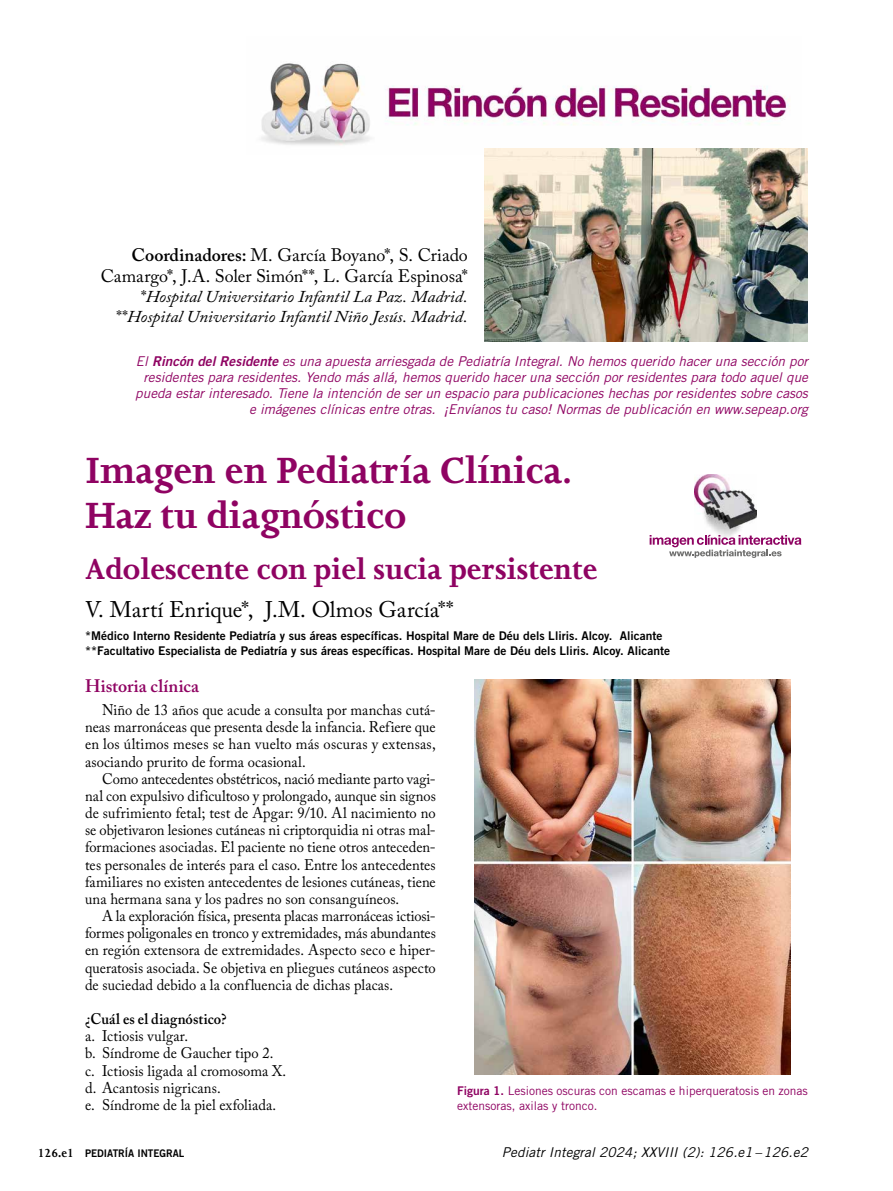
<style>
.page{position:relative;width:893px;height:1191px;background:#fff}
.page>*{position:absolute;margin:0;border:0;box-sizing:border-box;transform-origin:0 0}
.t1{font:700 42px/45px "Joanna MT Std";color:#8f0362}
.t2{font:700 33px "Joanna MT Std";color:#8f0362}
.t3{font:22.5px "Adobe Caslon Pro";color:#000}
.t4{font:18px/21.6px "Adobe Caslon Pro";letter-spacing:-.005em;color:#000;text-align:right}
.t5{font:600 18px "Adobe Caslon Pro";letter-spacing:.005em;color:#8f0362}
.t6{font:italic 16.5px/19.8px "Adobe Caslon Pro";letter-spacing:-.005em;color:#000;text-align:right;scale:1.05 1}
.t7{font:15.3px/17.1px "Adobe Caslon Pro";letter-spacing:.005em;color:#000;text-align:justify;scale:.95 1}
.t8{font:600 15.3px "Adobe Caslon Pro";letter-spacing:.01em;color:#000;scale:.95 1}
.t9{font:italic 13.5px/16.2px "Trade Gothic";color:#8f0362;text-align:right}
.t10{font:italic 13.5px "Trade Gothic";letter-spacing:.01em;color:#000}
.t11{font:12px/15px "Trade Gothic Bold Two";color:#000}
.t12{font:12px/15px "Trade Gothic";color:#8f0362}
.t13{font:10.5px "Trade Gothic Bold Two";color:#000;scale:.95 1}
.s1{font-weight:600}
.s2{font-style:normal}
.s3{font-family:"Trade Gothic Bold Two"}
.s4{font-family:"Joanna MT Std";font-weight:700;font-size:13.5px}
</style>
<div class="page">
<img style="left:261px;top:63px;width:529px;height:91px">
<img style="left:474px;top:679px;width:317px;height:395px">
<img style="left:695px;top:474px;width:61px;height:61px">
<svg style="left:650px;top:535px;width:151px;height:23px"></svg>
<img style="left:485px;top:148px;width:323px;height:193px">
<p class="t4" style="left:101px;top:243px;width:369px"><span class="s1">Coordinadores:</span> M. García Boyano*, S. Criado<br>Camargo*, J.A. Soler Simón**, L. García Espinosa*</p>
<p class="t6" style="left:117px;top:286px;width:336px"><span class="s2">*</span>Hospital Universitario Infantil La Paz. Madrid. <span class="s2">**</span>Hospital Universitario Infantil Niño Jesús. Madrid.</p>
<p class="t9" style="left:135px;top:352px;width:674px">El <span class="s3">Rincón del Residente</span> es una apuesta arriesgada de Pediatría Integral. No hemos querido hacer una sección por residentes para residentes. Yendo más allá, hemos querido hacer una sección por residentes para todo aquel que pueda estar interesado. Tiene la intención de ser un espacio para publicaciones hechas por residentes sobre casos e imágenes clínicas entre otras. ¡Envíanos tu caso! Normas de publicación en www.sepeap.org</p>
<h1 class="t1" style="left:85px;top:448px;width:489px">Imagen en Pediatría Clínica<span class="s1">.<br></span>Haz tu diagnóstico</h1>
<h2 class="t2" style="left:85px;top:551px;width:514px">Adolescente con piel sucia persistente</h2>
<h3 class="t3" style="left:85px;top:596px;width:370px">V. Martí Enrique*, J.M. Olmos García**</h3>
<p class="t11" style="left:85px;top:628px;width:586px">*Médico Interno Residente Pediatría y sus áreas específicas. Hospital Mare de Déu dels Lliris. Alcoy. Alicante **Facultativo Especialista de Pediatría y sus áreas específicas. Hospital Mare de Déu dels Lliris. Alcoy. Alicante</p>
<p class="t5" style="left:85px;top:675px;width:116px">Historia clínica</p>
<p class="t7" style="left:85px;top:701px;width:371px;text-indent:17px">Niño de 13 años que acude a consulta por manchas cutá&shy;neas marronáceas que presenta desde la infancia. Refiere que en los últimos meses se han vuelto más oscuras y extensas, asociando prurito de forma ocasional.</p>
<p class="t7" style="left:85px;top:770px;width:371px;text-indent:17px">Como antecedentes obstétricos, nació mediante parto vagi&shy;nal con expulsivo dificultoso y prolongado, aunque sin signos de sufrimiento fetal; test de Apgar: 9/10. Al nacimiento no se objetivaron lesiones cutáneas ni criptorquidia ni otras mal&shy;formaciones asociadas. El paciente no tiene otros anteceden&shy;tes personales de interés para el caso. Entre los antecedentes familiares no existen antecedentes de lesiones cutáneas, tiene una hermana sana y los padres no son consanguíneos.</p>
<p class="t7" style="left:85px;top:907px;width:371px;text-indent:17px">A la exploración física, presenta placas marronáceas ictiosi&shy;formes poligonales en tronco y extremidades, más abundantes en región extensora de extremidades. Aspecto seco e hiper&shy;queratosis asociada. Se objetiva en pliegues cutáneos aspecto de suciedad debido a la confluencia de dichas placas.</p>
<p class="t8" style="left:85px;top:1009px;width:151px">¿Cuál es el diagnóstico?</p>
<p class="t7" style="left:85px;top:1027px;width:213px;text-align:left">a. Ictiosis vulgar.<br>b. Síndrome de Gaucher tipo 2. c. Ictiosis ligada al cromosoma X. d. Acantosis nigricans.<br>e. Síndrome de la piel exfoliada.</p>
<p class="t12" style="left:457px;top:1083px;width:352px"><span class="s3">Figura 1.</span> Lesiones oscuras con escamas e hiperqueratosis en zonas extensoras, axilas y tronco.</p>
<p class="t13" style="left:38px;top:1146px;width:156px"><span class="s4">126.e1</span> PEDIATRÍA INTEGRAL</p>
<p class="t10" style="left:502px;top:1143px;width:308px">Pediatr Integral 2024; XXVIII (2): 126.e1–126.e2</p>
</div>
